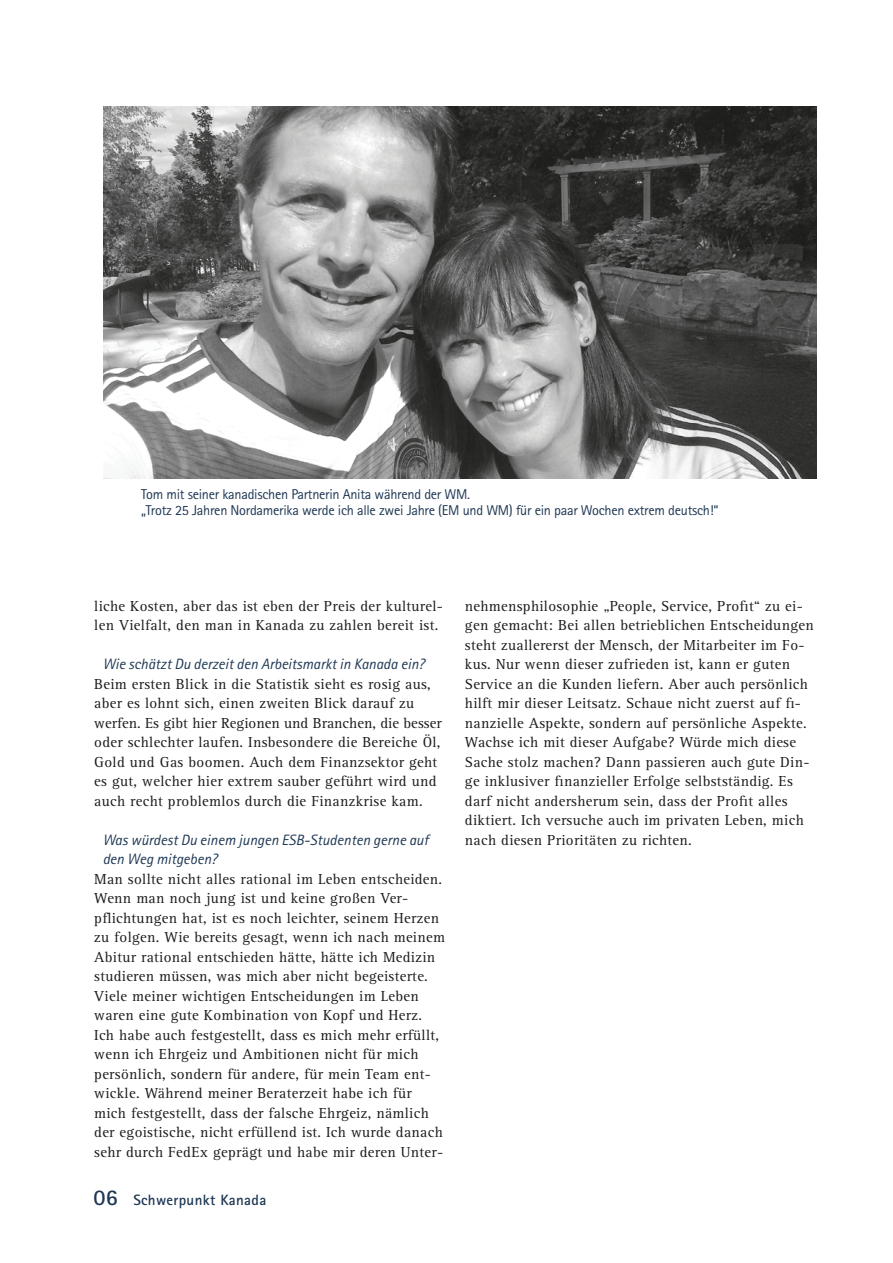
<style>
.page{position:relative;width:893px;height:1263px;background:#fff}
.page>*{position:absolute;margin:0;border:0;box-sizing:border-box;transform-origin:0 0}
.t1{font:15px/19.5px "Rotis Serif Pro";letter-spacing:.02em;color:#1c1c1b}
.t2{font:italic 15px/19.5px "Rotis Sans Serif Pro";color:#1e3754}
.t3{font:700 15px "Rotis Sans Serif Pro";letter-spacing:.02em;color:#1e3754}
.t4{font:14.25px/16.5px "Rotis Sans Serif Pro";letter-spacing:-.02em;color:#1e3754}
.s1{font-size:22.5px}
</style>
<div class="page">
<img style="left:104px;top:106px;width:712px;height:372px">
<p class="t4" style="left:141px;top:486px;width:579px">Tom mit seiner kanadischen Partnerin Anita während der WM.<br>„Trotz 25 Jahren Nordamerika werde ich alle zwei Jahre (EM und WM) für ein paar Wochen extrem deutsch!“</p>
<p class="t1" style="left:94px;top:596px;width:350px">liche Kosten, aber das ist eben der Preis der kulturel&shy;len Vielfalt, den man in Kanada zu zahlen bereit ist.</p>
<p class="t2" style="left:103px;top:654px;width:323px">Wie schätzt Du derzeit den Arbeitsmarkt in Kanada ein?</p>
<p class="t1" style="left:94px;top:674px;width:349px">Beim ersten Blick in die Statistik sieht es rosig aus, aber es lohnt sich, einen zweiten Blick darauf zu werfen. Es gibt hier Regionen und Branchen, die besser oder schlechter laufen. Insbesondere die Bereiche Öl, Gold und Gas boomen. Auch dem Finanzsektor geht es gut, welcher hier extrem sauber geführt wird und auch recht problemlos durch die Finanzkrise kam.</p>
<p class="t2" style="left:103px;top:830px;width:327px">Was würdest Du einem jungen ESB-Studenten gerne auf den Weg mitgeben?</p>
<p class="t1" style="left:94px;top:869px;width:352px">Man sollte nicht alles rational im Leben entscheiden.<br>Wenn man noch jung ist und keine großen Ver&shy;pflichtungen hat, ist es noch leichter, seinem Herzen zu folgen. Wie bereits gesagt, wenn ich nach meinem Abitur rational entschieden hätte, hätte ich Medizin studieren müssen, was mich aber nicht begeisterte.<br>Viele meiner wichtigen Entscheidungen im Leben waren eine gute Kombination von Kopf und Herz.<br>Ich habe auch festgestellt, dass es mich mehr erfüllt, wenn ich Ehrgeiz und Ambitionen nicht für mich persönlich, sondern für andere, für mein Team ent&shy;wickle. Während meiner Beraterzeit habe ich für mich festgestellt, dass der falsche Ehrgeiz, nämlich der egoistische, nicht erfüllend ist. Ich wurde danach sehr durch FedEx geprägt und habe mir deren Unter-</p>
<p class="t3" style="left:93px;top:1190px;width:174px"><span class="s1">06</span> Schwerpunkt Kanada</p>
<p class="t1" style="left:465px;top:596px;width:350px">nehmensphilosophie „People, Service, Profit“ zu ei&shy;gen gemacht: Bei allen betrieblichen Entscheidungen steht zuallererst der Mensch, der Mitarbeiter im Fo&shy;kus. Nur wenn dieser zufrieden ist, kann er guten Service an die Kunden liefern. Aber auch persönlich hilft mir dieser Leitsatz. Schaue nicht zuerst auf fi&shy;nanzielle Aspekte, sondern auf persönliche Aspekte.<br>Wachse ich mit dieser Aufgabe? Würde mich diese Sache stolz machen? Dann passieren auch gute Din&shy;ge inklusiver finanzieller Erfolge selbstständig. Es darf nicht andersherum sein, dass der Profit alles diktiert. Ich versuche auch im privaten Leben, mich nach diesen Prioritäten zu richten.</p>
</div>
